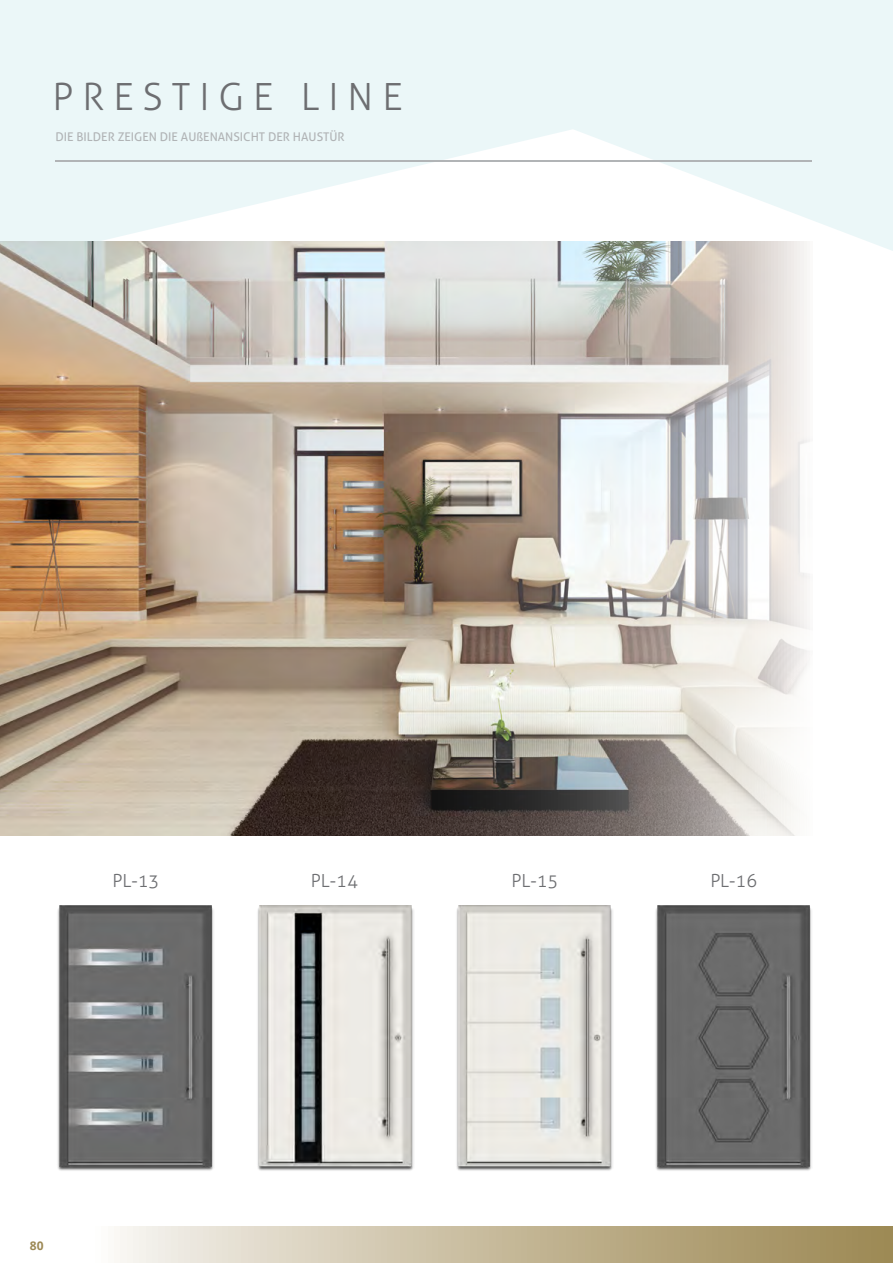
<style>
.page{position:relative;width:893px;height:1263px;background:#fff}
.page>*{position:absolute;margin:0;border:0;box-sizing:border-box;transform-origin:0 0}
.t1{font:300 37.5px "Aller";letter-spacing:.24em;color:#6d6e71}
.t2{font:300 18px "Aller";color:#6d6e71}
.t3{font:12px "Aller";color:#b1b4b6}
.t4{font:700 12px "Open Sans";color:#9d8955}
</style>
<div class="page">
<svg style="left:0;top:0;width:893px;height:251px;fill:#ebf7f8"></svg>
<div style="left:82px;top:1227px;width:811px;height:36px;background:linear-gradient(to right,#f9f7f4,#99844d)"></div>
<img style="left:57px;top:905px;width:157px;height:266px">
<img style="left:257px;top:905px;width:157px;height:266px">
<img style="left:456px;top:905px;width:157px;height:266px">
<img style="left:655px;top:905px;width:157px;height:266px">
<img style="left:0;top:242px;width:813px;height:594px">
<hr style="left:56px;top:160px;width:756px;height:2px;background:#b1b4b6">
<h1 class="t1" style="left:53px;top:74px;width:351px">PRESTIGE LINE</h1>
<p class="t3" style="left:56px;top:130px;width:291px">DIE BILDER ZEIGEN DIE AUßENANSICHT DER HAUSTÜR</p>
<h2 class="t2" style="left:113px;top:870px;width:48px">PL-13</h2>
<h2 class="t2" style="left:311px;top:870px;width:48px">PL-14</h2>
<h2 class="t2" style="left:512px;top:870px;width:48px">PL-15</h2>
<h2 class="t2" style="left:710px;top:870px;width:48px">PL-16</h2>
<p class="t4" style="left:30px;top:1237px;width:15px">80</p>
</div>
